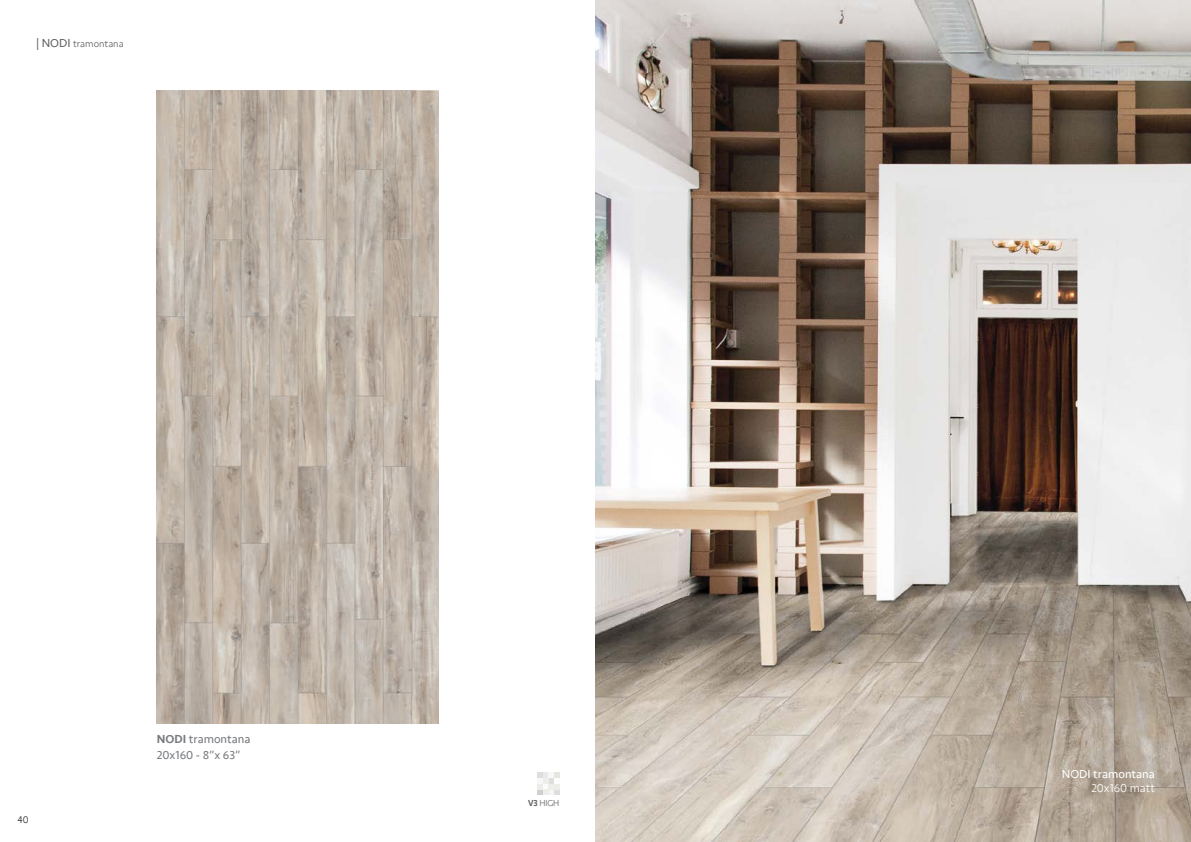
<style>
.page{position:relative;width:1191px;height:842px;background:#fff}
.page>*{position:absolute;margin:0;border:0;box-sizing:border-box;transform-origin:0 0}
.t1{font:12px "Seravek";color:#787a7d}
.t2{font:12px "Seravek";color:#fff}
.t3{font:300 12px "Seravek";color:#fff}
.t4{font:300 10px "Seravek";color:#636366}
.t5{font:300 10px "Seravek";color:#231f20}
.t6{font:300 9px "Seravek";color:#636366}
.s1{font-weight:400;font-size:12px}
.s2{font-weight:500}
</style>
<div class="page">
<img style="left:595px;top:0;width:596px;height:842px">
<img style="left:157px;top:90px;width:281px;height:633px">
<svg style="left:537px;top:773px;width:22px;height:22px"></svg>
<p class="t4" style="left:36px;top:38px;width:89px"><span class="s1">| NODI</span> tramontana</p>
<p class="t5" style="left:18px;top:814px;width:13px">40</p>
<p class="t1" style="left:157px;top:730px;width:95px"><span class="s2">NODI</span> tramontana</p>
<p class="t1" style="left:157px;top:746px;width:85px">20x160 - 8”x 63”</p>
<p class="t6" style="left:528px;top:798px;width:33px"><span class="s2">V3</span> HIGH</p>
<p class="t2" style="left:1062px;top:764px;width:95px">NODI tramontana</p>
<p class="t3" style="left:1091px;top:781px;width:65px">20x160 matt</p>
</div>
